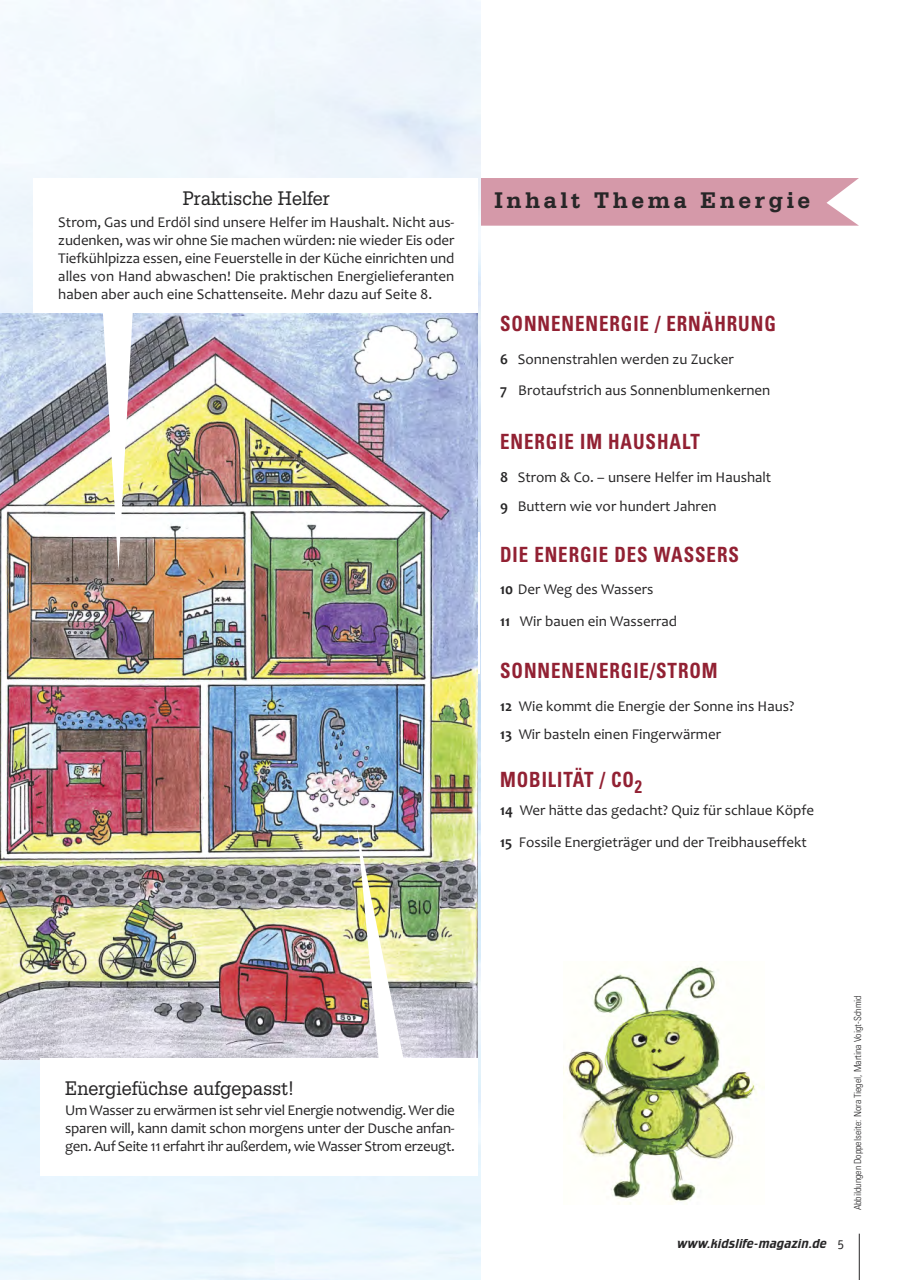
<style>
.page{position:relative;width:910px;height:1280px;background:#fff}
.page>*{position:absolute;margin:0;border:0;box-sizing:border-box;transform-origin:0 0}
.t1{font:700 24px "Serifa BT";letter-spacing:.15em;color:#272627}
.t2{font:21px "Univers Com 67 Bold Cond";letter-spacing:.05em;color:#922133;scale:.9 1}
.t3{font:21px "Serifa BT";color:#272627;scale:.9 1}
.t4{font:15px/18px "Candara";color:#272627}
.t5{font:italic 13.5px "Crillee Com";color:#272627}
.t6{font:9.75px "Univers Com 47 Light Cond";color:#272627}
.s1{font-weight:700}
.s2{font-family:"Officina Sans Std";font-style:normal}
</style>
<div class="page">
<div style="left:480px;top:178px;width:379px;height:48px;background:#d599a9"></div>
<img style="left:0;top:314px;width:478px;height:746px">
<img style="left:357px;top:828px;width:51px;height:230px">
<img style="left:81px;top:313px;width:68px;height:257px">
<div style="left:40px;top:1058px;width:438px;height:118px;background:#fff"></div>
<hr style="left:859px;top:1234px;width:1px;height:46px;background:#272627">
<img style="left:566px;top:965px;width:199px;height:239px">
<h2 class="t3" style="left:183px;top:185px;width:165px">Praktische Helfer</h2>
<p class="t4" style="left:58px;top:213px;width:398px;text-align:justify">Strom, Gas und Erdöl sind unsere Helfer im Haushalt. Nicht aus&shy;zudenken, was wir ohne Sie machen würden: nie wieder Eis oder Tiefkühlpizza essen, eine Feuerstelle in der Küche einrichten und alles von Hand abwaschen! Die praktischen Energielieferanten haben aber auch eine Schattenseite. Mehr dazu auf Seite 8.</p>
<h1 class="t1" style="left:494px;top:186px;width:317px">Inhalt Thema Energie</h1>
<h2 class="t2" style="left:500px;top:311px;width:308px">SONNENENERGIE / ERNÄHRUNG</h2>
<p class="t4" style="left:500px;top:343px;width:272px;line-height:31.5px"><span class="s1">6</span> Sonnenstrahlen werden zu Zucker<br><span class="s1">7</span> Brotaufstrich aus Sonnenblumenkernen</p>
<h2 class="t2" style="left:500px;top:429px;width:223px">ENERGIE IM HAUSHALT</h2>
<p class="t4" style="left:500px;top:463px;width:273px;line-height:28.5px"><span class="s1">8</span> Strom &amp; Co. – unsere Helfer im Haushalt<br><span class="s1">9</span> Buttern wie vor hundert Jahren</p>
<h2 class="t2" style="left:500px;top:541px;width:267px">DIE ENERGIE DES WASSERS</h2>
<p class="t4" style="left:500px;top:573px;width:178px;line-height:31.5px"><span class="s1">10</span> Der Weg des Wassers<br><span class="s1">11</span> Wir bauen ein Wasserrad</p>
<h2 class="t2" style="left:500px;top:658px;width:243px">SONNENENERGIE/STROM</h2>
<p class="t4" style="left:500px;top:691px;width:296px;line-height:28.5px"><span class="s1">12</span> Wie kommt die Energie der Sonne ins Haus?<br><span class="s1">13</span> Wir basteln einen Fingerwärmer</p>
<h2 class="t2" style="left:500px;top:766px;width:159px">MOBILITÄT / CO<sub>2</sub></h2>
<p class="t4" style="left:500px;top:794px;width:316px;line-height:31.5px"><span class="s1">14</span> Wer hätte das gedacht? Quiz für schlaue Köpfe<br><span class="s1">15</span> Fossile Energieträger und der Treibhauseffekt</p>
<h2 class="t3" style="left:65px;top:1075px;width:255px">Energiefüchse aufgepasst!</h2>
<p class="t4" style="left:65px;top:1101px;width:391px;text-align:justify">Um Wasser zu erwärmen ist sehr viel Energie notwendig. Wer die sparen will, kann damit schon morgens unter der Dusche anfan&shy;gen. Auf Seite 11 erfahrt ihr außerdem, wie Wasser Strom erzeugt.</p>
<p class="t6" style="left:852px;top:1210px;width:217px;rotate:-90deg">Abbildungen Doppelseite: Nora Tiegel, Martina Voigt-Schmid</p>
<p class="t5" style="left:677px;top:1236px;width:169px">www.kidslife-magazin.de <span class="s2">5</span></p>
</div>
